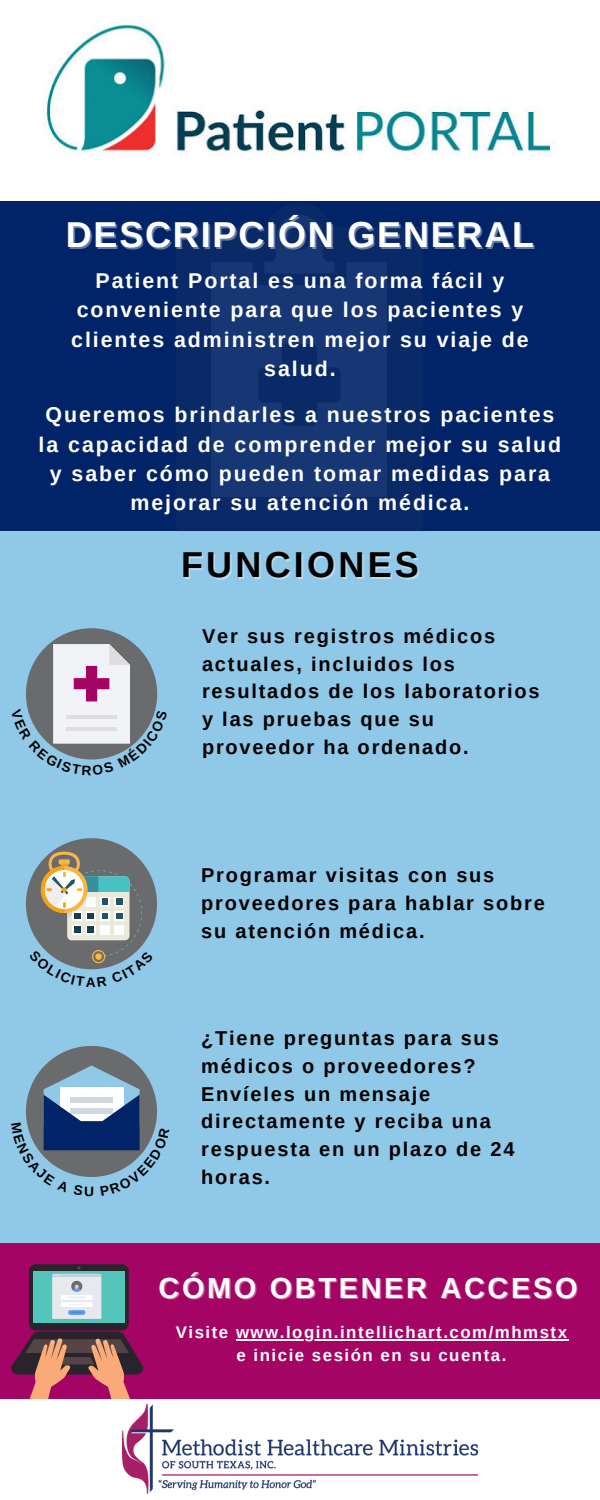
<style>
.page{position:relative;width:600px;height:1500px;background:#fff}
.page>*{position:absolute;margin:0;border:0;box-sizing:border-box;transform-origin:0 0}
.t1{font:700 36px "Arimo";letter-spacing:.05em;color:#fff}
.t2{font:700 36px "Arimo";letter-spacing:.09em;color:#000}
.t3{font:700 29px "Arimo";letter-spacing:.09em;color:#fff}
.t4{font:700 21.4px/29.2px "Arimo";letter-spacing:.09em;color:#fff;text-align:center}
.t5{font:700 20px/27.8px "Arimo";letter-spacing:.09em;color:#000}
.t6{font:700 16.8px "Arimo";letter-spacing:.09em;color:#fff}
.t7{font:700 13.7px "Arimo";color:#000}
</style>
<div class="page">
<img style="left:44px;top:24px;width:512px;height:178px">
<div style="left:0;top:202px;width:600px;height:330px;background:#002467"></div>
<div style="left:0;top:1243px;width:600px;height:156px;background:#a40464"></div>
<div style="left:0;top:532px;width:600px;height:711px;background:#90c8e7"></div>
<div style="left:176px;top:227px;width:247px;height:305px;background:#092a67;border-radius:6px"></div>
<div style="left:211px;top:262px;width:176px;height:234px;background:#163674"></div>
<svg style="left:253px;top:214px;width:93px;height:71px"></svg>
<svg style="left:259px;top:344px;width:81px;height:82px"></svg>
<div style="left:288px;top:227px;width:23px;height:23px;background:#092a67;border-radius:50%"></div>
<div style="left:26px;top:628px;width:131px;height:131px;background:#6a6b6c;border-radius:50%"></div>
<div style="left:29px;top:1264px;width:100px;height:66px;background:#29242c;border-radius:7px"></div>
<div style="left:33px;top:1271px;width:92px;height:52px;background:#54c5bb"></div>
<svg style="left:11px;top:1331px;width:132px;height:68px"></svg>
<svg style="left:52px;top:1266px;width:49px;height:53px"></svg>
<hr style="left:236px;top:1339px;width:333px;height:2px;background:#fff">
<img style="left:122px;top:1405px;width:355px;height:88px">
<svg style="left:26px;top:838px;width:131px;height:132px"></svg>
<svg style="left:26px;top:644px;width:132px;height:116px"></svg>
<svg style="left:26px;top:1046px;width:131px;height:131px"></svg>
<p class="t1" style="left:66px;top:215px;width:470px">DESCRIPCIÓN GENERAL</p>
<p class="t4" style="left:71px;top:266px;width:459px">Patient Portal es una forma fácil y conveniente para que los pacientes y clientes administren mejor su viaje de salud.</p>
<p class="t4" style="left:39px;top:400px;width:524px">Queremos brindarles a nuestros pacientes la capacidad de comprender mejor su salud y saber cómo pueden tomar medidas para mejorar su atención médica.</p>
<p class="t2" style="left:181px;top:545px;width:239px">FUNCIONES</p>
<p class="t5" style="left:202px;top:622px;width:339px">Ver sus registros médicos actuales, incluidos los resultados de los laboratorios y las pruebas que su proveedor ha ordenado.</p>
<p class="t7" style="left:86px;top:974px;width:11px">A</p>
<p class="t5" style="left:201px;top:862px;width:345px">Programar visitas con sus proveedores para hablar sobre su atención médica.</p>
<p class="t5" style="left:201px;top:1024px;width:315px">¿Tiene preguntas para sus médicos o proveedores?<br>Envíeles un mensaje directamente y reciba una respuesta en un plazo de 24 horas.</p>
<p class="t3" style="left:159px;top:1272px;width:421px">CÓMO OBTENER ACCESO</p>
<p class="t6" style="left:176px;top:1323px;width:393px">Visite www.login.intellichart.com/mhmstx</p>
<p class="t6" style="left:237px;top:1346px;width:271px">e inicie sesión en su cuenta.</p>
</div>
